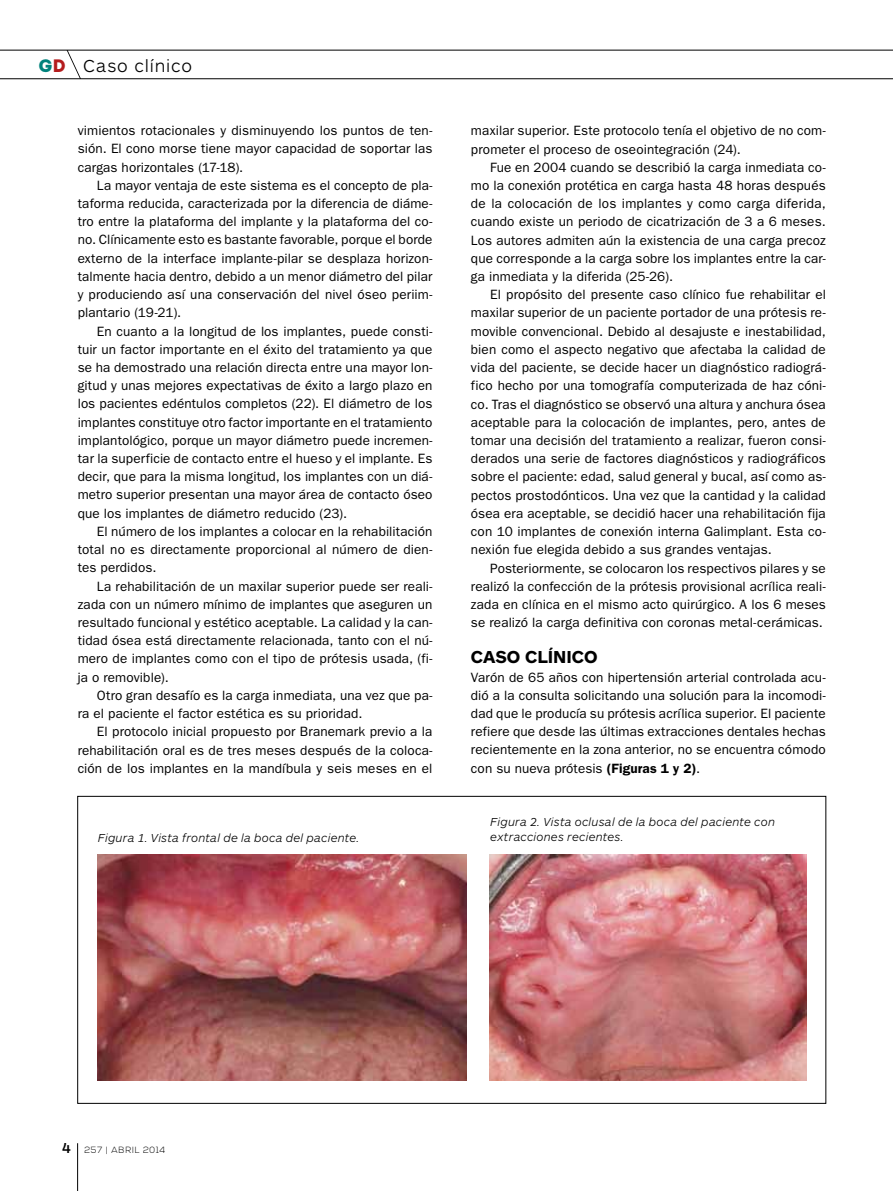
<style>
.page{position:relative;width:893px;height:1191px;background:#fff}
.page>*{position:absolute;margin:0;border:0;box-sizing:border-box;transform-origin:0 0}
.t1{font:300 18px "ARS Maquette Pro";letter-spacing:.045em;color:#000}
.t2{font:700 18px "ARS Maquette Pro";letter-spacing:-.005em;color:#000}
.t3{font:13.5px/18.1px "ITC Franklin Gothic Std";letter-spacing:.01em;color:#000;text-align:justify}
.t4{font:italic 300 12px/15px "ARS Maquette Pro";letter-spacing:.015em;color:#000}
.t5{font:300 9px "Nexa";letter-spacing:.075em;color:#000}
.s1{font-family:"Intro";font-weight:400;color:#00827c}
.s2{font-family:"Intro";font-weight:400;color:#b41c1d}
.s3{font-weight:600}
.s4{font-family:"ARS Maquette Pro";font-weight:500;font-size:15px}
</style>
<div class="page">
<hr style="left:77px;top:1143px;width:1px;height:48px;background:#000">
<svg style="left:0;top:50px;width:893px;height:29px"></svg>
<img style="left:98px;top:854px;width:368px;height:227px">
<img style="left:490px;top:855px;width:317px;height:225px">
<h1 class="t1" style="left:38px;top:54px;width:155px"><span class="s1">g</span><span class="s2">d</span> Caso clínico</h1>
<p class="t3" style="left:78px;top:122px;width:356px">vimientos rotacionales y disminuyendo los puntos de ten&shy;sión. El cono morse tiene mayor capacidad de soportar las cargas horizontales (17-18).</p>
<p class="t3" style="left:78px;top:176px;width:356px;text-indent:19px">La mayor ventaja de este sistema es el concepto de pla&shy;taforma reducida, caracterizada por la diferencia de diáme&shy;tro entre la plataforma del implante y la plataforma del co&shy;no. Clínicamente esto es bastante favorable, porque el borde externo de la interface implante-pilar se desplaza horizon&shy;talmente hacia dentro, debido a un menor diámetro del pilar y produciendo así una conservación del nivel óseo periim&shy;plantario (19-21).</p>
<p class="t3" style="left:78px;top:322px;width:356px;text-indent:19px">En cuanto a la longitud de los implantes, puede consti&shy;tuir un factor importante en el éxito del tratamiento ya que se ha demostrado una relación directa entre una mayor lon&shy;gitud y unas mejores expectativas de éxito a largo plazo en los pacientes edéntulos completos (22). El diámetro de los implantes constituye otro factor importante en el tratamiento implantológico, porque un mayor diámetro puede incremen&shy;tar la superficie de contacto entre el hueso y el implante. Es decir, que para la misma longitud, los implantes con un diá&shy;metro superior presentan una mayor área de contacto óseo que los implantes de diámetro reducido (23).</p>
<p class="t3" style="left:78px;top:522px;width:356px;text-indent:19px">El número de los implantes a colocar en la rehabilitación total no es directamente proporcional al número de dien&shy;tes perdidos.</p>
<p class="t3" style="left:78px;top:577px;width:356px;text-indent:19px">La rehabilitación de un maxilar superior puede ser reali&shy;zada con un número mínimo de implantes que aseguren un resultado funcional y estético aceptable. La calidad y la can&shy;tidad ósea está directamente relacionada, tanto con el nú&shy;mero de implantes como con el tipo de prótesis usada, (fi&shy;ja o removible).</p>
<p class="t3" style="left:78px;top:686px;width:356px;text-indent:19px">Otro gran desafío es la carga inmediata, una vez que pa&shy;ra el paciente el factor estética es su prioridad.</p>
<p class="t3" style="left:78px;top:722px;width:356px;text-indent:19px">El protocolo inicial propuesto por Branemark previo a la rehabilitación oral es de tres meses después de la coloca&shy;ción de los implantes en la mandíbula y seis meses en el</p>
<p class="t4" style="left:98px;top:830px;width:263px">Figura 1. Vista frontal de la boca del paciente.</p>
<p class="t3" style="left:471px;top:122px;width:356px">maxilar superior. Este protocolo tenía el objetivo de no com&shy;prometer el proceso de oseointegración (24).</p>
<p class="t3" style="left:471px;top:158px;width:356px;text-indent:19px">Fue en 2004 cuando se describió la carga inmediata co&shy;mo la conexión protética en carga hasta 48 horas después de la colocación de los implantes y como carga diferida, cuando existe un periodo de cicatrización de 3 a 6 meses.<br>Los autores admiten aún la existencia de una carga precoz que corresponde a la carga sobre los implantes entre la car&shy;ga inmediata y la diferida (25-26).</p>
<p class="t3" style="left:471px;top:286px;width:356px;text-indent:19px">El propósito del presente caso clínico fue rehabilitar el maxilar superior de un paciente portador de una prótesis re&shy;movible convencional. Debido al desajuste e inestabilidad, bien como el aspecto negativo que afectaba la calidad de vida del paciente, se decide hacer un diagnóstico radiográ&shy;fico hecho por una tomografía computerizada de haz cóni&shy;co. Tras el diagnóstico se observó una altura y anchura ósea aceptable para la colocación de implantes, pero, antes de tomar una decisión del tratamiento a realizar, fueron consi&shy;derados una serie de factores diagnósticos y radiográficos sobre el paciente: edad, salud general y bucal, así como as&shy;pectos prostodónticos. Una vez que la cantidad y la calidad ósea era aceptable, se decidió hacer una rehabilitación fija con 10 implantes de conexión interna Galimplant. Esta co&shy;nexión fue elegida debido a sus grandes ventajas.</p>
<p class="t3" style="left:471px;top:559px;width:356px;text-indent:19px">Posteriormente, se colocaron los respectivos pilares y se realizó la confección de la prótesis provisional acrílica reali&shy;zada en clínica en el mismo acto quirúrgico. A los 6 meses se realizó la carga definitiva con coronas metal-cerámicas.</p>
<h1 class="t2" style="left:471px;top:645px;width:94px">CASO CLÍNICO</h1>
<p class="t3" style="left:471px;top:668px;width:356px">Varón de 65 años con hipertensión arterial controlada acu&shy;dió a la consulta solicitando una solución para la incomodi&shy;dad que le producía su prótesis acrílica superior. El paciente refiere que desde las últimas extracciones dentales hechas recientemente en la zona anterior, no se encuentra cómodo con su nueva prótesis <span class="s3">(Figuras 1 y 2)</span>.</p>
<p class="t4" style="left:490px;top:813px;width:286px">Figura 2. Vista oclusal de la boca del paciente con extracciones recientes.</p>
<p class="t5" style="left:62px;top:1144px;width:105px"><span class="s4">4</span> 257 | abril 2014</p>
</div>
